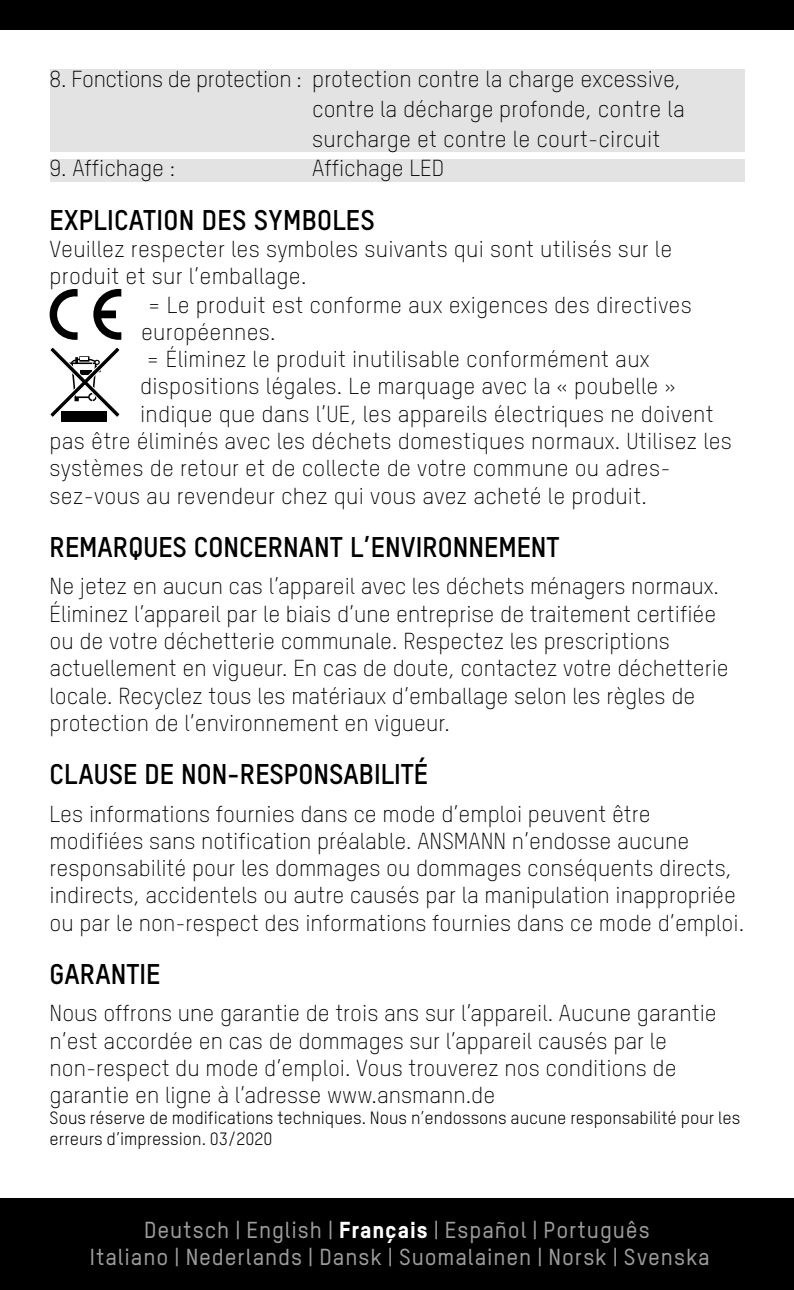
<style>
.page{position:relative;width:794px;height:1290px;background:#fff}
.page>*{position:absolute;margin:0;border:0;box-sizing:border-box;transform-origin:0 0}
.t1{font:700 28px "TSTARPRO";color:#000}
.t2{font:300 22.75px/27.3px "TSTARPRO";color:#000}
.t3{font:500 22.75px/27.3px "TSTARPRO";letter-spacing:.04em;color:#9d9c9c;text-align:center}
.t4{font:17.5px/21px "TSTARPRO";color:#000}
.s1{font-weight:800;color:#fff}
</style>
<div class="page">
<div style="left:0;top:0;width:794px;height:30px;background:#000"></div>
<div style="left:0;top:1198px;width:794px;height:92px;background:#000"></div>
<div style="left:50px;top:69px;width:694px;height:83px;background:#e3e3e3"></div>
<div style="left:50px;top:159px;width:694px;height:22px;background:#e3e3e3"></div>
<svg style="left:50px;top:289px;width:28px;height:51px"></svg>
<svg style="left:93px;top:289px;width:28px;height:51px"></svg>
<div style="left:61px;top:411px;width:46px;height:11px;background:#000"></div>
<svg style="left:50px;top:347px;width:70px;height:70px"></svg>
<p class="t2" style="left:312px;top:64px;width:374px;line-height:29.8px;text-indent:-263px">8. Fonctions de protection : protection contre la charge excessive, contre la décharge profonde, contre la surcharge et contre le court-circuit</p>
<p class="t2" style="left:50px;top:155px;width:127px">9. Affichage :</p>
<p class="t2" style="left:312px;top:155px;width:133px">Affichage LED</p>
<p class="t1" style="left:50px;top:203px;width:327px">EXPLICATION DES SYMBOLES</p>
<p class="t2" style="left:50px;top:236px;width:624px">Veuillez respecter les symboles suivants qui sont utilisés sur le</p>
<p class="t2" style="left:50px;top:263px;width:258px">produit et sur l’emballage.</p>
<p class="t2" style="left:147px;top:291px;width:546px">= Le produit est conforme aux exigences des directives</p>
<p class="t2" style="left:141px;top:318px;width:136px">européennes.</p>
<p class="t2" style="left:146px;top:346px;width:505px">= Éliminez le produit inutilisable conformément aux</p>
<p class="t2" style="left:140px;top:373px;width:537px">dispositions légales. Le marquage avec la « poubelle »</p>
<p class="t2" style="left:140px;top:400px;width:575px">indique que dans l’UE, les appareils électriques ne doivent</p>
<p class="t2" style="left:50px;top:428px;width:684px">pas être éliminés avec les déchets domestiques normaux. Utilisez les</p>
<p class="t2" style="left:50px;top:455px;width:622px">systèmes de retour et de collecte de votre commune ou adres-</p>
<p class="t2" style="left:50px;top:482px;width:599px">sez-vous au revendeur chez qui vous avez acheté le produit.</p>
<p class="t1" style="left:50px;top:530px;width:511px">REMARQUES CONCERNANT L’ENVIRONNEMENT</p>
<p class="t2" style="left:50px;top:573px;width:680px">Ne jetez en aucun cas l’appareil avec les déchets ménagers normaux.<br>Éliminez l’appareil par le biais d’une entreprise de traitement certifiée ou de votre déchetterie communale. Respectez les prescriptions actuellement en vigueur. En cas de doute, contactez votre déchetterie locale. Recyclez tous les matériaux d’emballage selon les règles de protection de l’environnement en vigueur.</p>
<p class="t1" style="left:50px;top:757px;width:380px">CLAUSE DE NON-RESPONSABILITÉ</p>
<p class="t2" style="left:50px;top:800px;width:696px">Les informations fournies dans ce mode d’emploi peuvent être modifiées sans notification préalable. ANSMANN n’endosse aucune responsabilité pour les dommages ou dommages conséquents directs, indirects, accidentels ou autre causés par la manipulation inappropriée ou par le non-respect des informations fournies dans ce mode d’emploi.</p>
<p class="t1" style="left:50px;top:957px;width:112px">GARANTIE</p>
<p class="t2" style="left:50px;top:1000px;width:668px">Nous offrons une garantie de trois ans sur l’appareil. Aucune garantie n’est accordée en cas de dommages sur l’appareil causés par le non-respect du mode d’emploi. Vous trouverez nos conditions de garantie en ligne à l’adresse www.ansmann.de</p>
<p class="t4" style="left:50px;top:1108px;width:692px">Sous réserve de modifications techniques. Nous n’endossons aucune responsabilité pour les erreurs d’impression. 03/2020</p>
<p class="t3" style="left:90px;top:1218px;width:621px">Deutsch | English | <span class="s1">Français</span> | Español | Português<br>Italiano | Nederlands | Dansk | Suomalainen | Norsk | Svenska</p>
</div>
